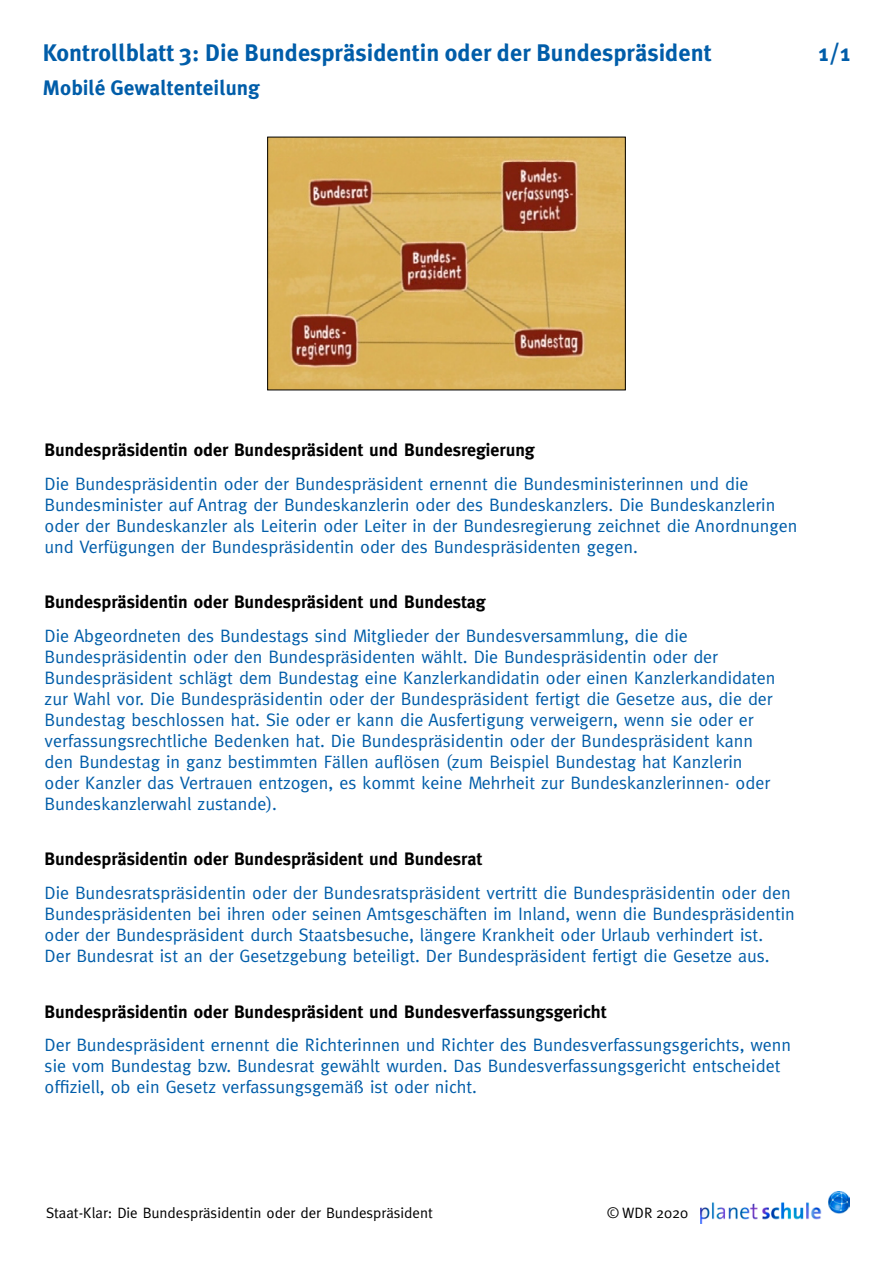
<style>
.page{position:relative;width:893px;height:1263px;background:#fff}
.page>*{position:absolute;margin:0;border:0;box-sizing:border-box;transform-origin:0 0}
.t1{font:700 24px "Meta Plus";color:#005da9}
.t2{font:700 21px "Meta Plus";color:#005da9}
.t3{font:18px/21px "Meta";color:#005da9}
.t4{font:700 18px "Meta";color:#000}
.t5{font:15px "Meta";color:#000}
.t6{font:15px "Meta Plus Normal";color:#000}
</style>
<div class="page">
<img style="left:701px;top:1191px;width:148px;height:32px">
<img style="left:269px;top:139px;width:354px;height:249px">
<h1 class="t1" style="left:43px;top:39px;width:671px">Kontrollblatt 3: Die Bundespräsidentin oder der Bundespräsident</h1>
<h1 class="t1" style="left:819px;top:39px;width:33px">1/1</h1>
<p class="t2" style="left:43px;top:75px;width:219px">Mobilé Gewaltenteilung</p>
<p class="t4" style="left:45px;top:439px;width:492px">Bundespräsidentin oder Bundespräsident und Bundesregierung</p>
<p class="t3" style="left:45px;top:473px;width:754px">Die Bundespräsidentin oder der Bundespräsident ernennt die Bundesministerinnen und die Bundesminister auf Antrag der Bundeskanzlerin oder des Bundeskanzlers. Die Bundeskanzlerin oder der Bundeskanzler als Leiterin oder Leiter in der Bundesregierung zeichnet die Anordnungen und Verfügungen der Bundespräsidentin oder des Bundespräsidenten gegen.</p>
<p class="t4" style="left:45px;top:591px;width:442px">Bundespräsidentin oder Bundespräsident und Bundestag</p>
<p class="t3" style="left:45px;top:625px;width:732px">Die Abgeordneten des Bundestags sind Mitglieder der Bundesversammlung, die die Bundespräsidentin oder den Bundespräsidenten wählt. Die Bundespräsidentin oder der Bundespräsident schlägt dem Bundestag eine Kanzlerkandidatin oder einen Kanzlerkandidaten zur Wahl vor. Die Bundespräsidentin oder der Bundespräsident fertigt die Gesetze aus, die der Bundestag beschlossen hat. Sie oder er kann die Ausfertigung verweigern, wenn sie oder er verfassungsrechtliche Bedenken hat. Die Bundespräsidentin oder der Bundespräsident kann den Bundestag in ganz bestimmten Fällen auflösen (zum Beispiel Bundestag hat Kanzlerin oder Kanzler das Vertrauen entzogen, es kommt keine Mehrheit zur Bundeskanzlerinnen- oder Bundeskanzlerwahl zustande).</p>
<p class="t4" style="left:45px;top:849px;width:439px">Bundespräsidentin oder Bundespräsident und Bundesrat</p>
<p class="t3" style="left:45px;top:882px;width:752px">Die Bundesratspräsidentin oder der Bundesratspräsident vertritt die Bundespräsidentin oder den Bundespräsidenten bei ihren oder seinen Amtsgeschäften im Inland, wenn die Bundespräsidentin oder der Bundespräsident durch Staatsbesuche, längere Krankheit oder Urlaub verhindert ist.<br>Der Bundesrat ist an der Gesetzgebung beteiligt. Der Bundespräsident fertigt die Gesetze aus.</p>
<p class="t4" style="left:45px;top:1001px;width:563px">Bundespräsidentin oder Bundespräsident und Bundesverfassungsgericht</p>
<p class="t3" style="left:45px;top:1034px;width:748px">Der Bundespräsident ernennt die Richterinnen und Richter des Bundesverfassungsgerichts, wenn sie vom Bundestag bzw. Bundesrat gewählt wurden. Das Bundesverfassungsgericht entscheidet offiziell, ob ein Gesetz verfassungsgemäß ist oder nicht.</p>
<p class="t5" style="left:46px;top:1204px;width:388px">Staat-Klar: Die Bundespräsidentin oder der Bundespräsident</p>
<p class="t6" style="left:607px;top:1204px;width:83px">© WDR 2020</p>
</div>
